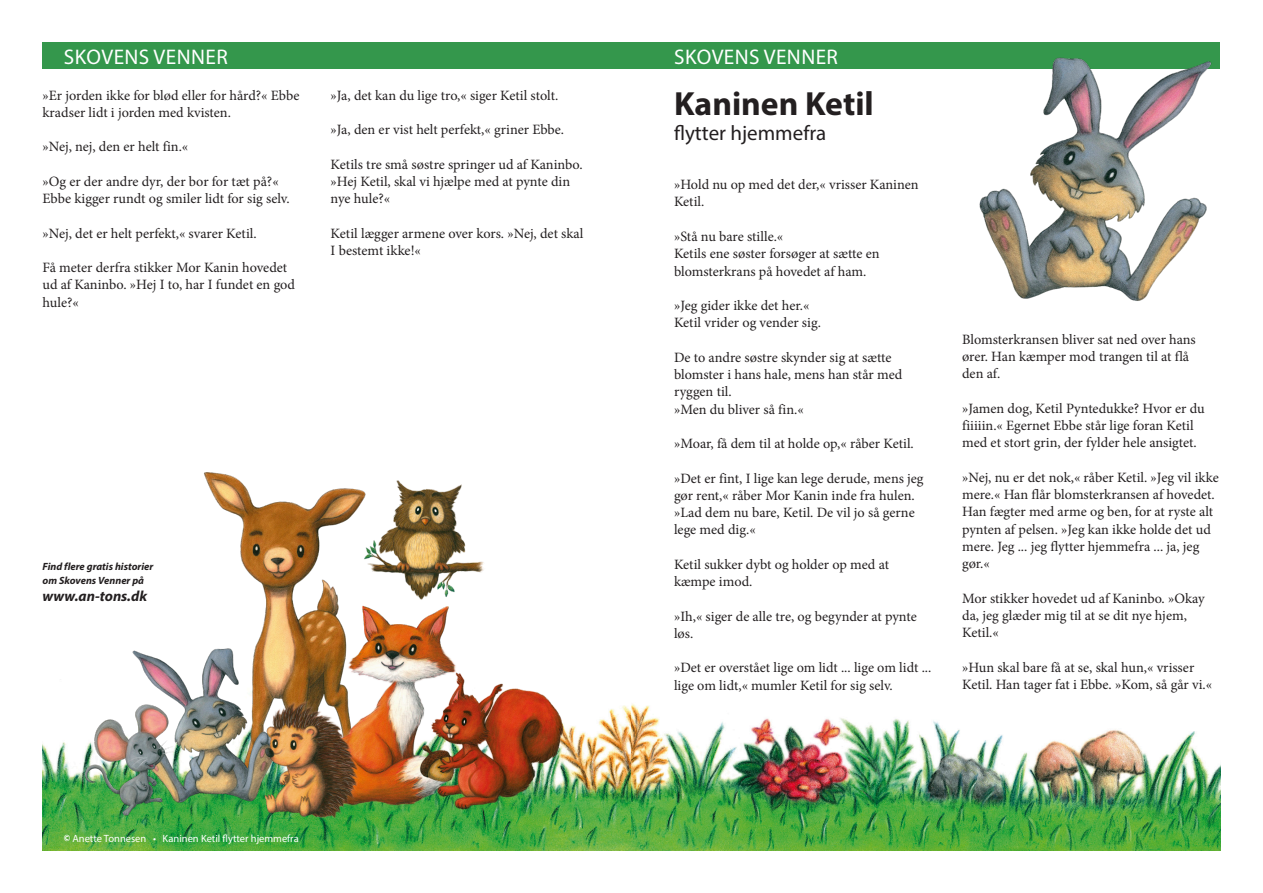
<style>
.page{position:relative;width:1263px;height:893px;background:#fff}
.page>*{position:absolute;margin:0;border:0;box-sizing:border-box;transform-origin:0 0}
.overskrift{font:700 33.6px "Myriad Pro";color:#231f20}
.serie-rubrik{font:21.15px "Myriad Pro";letter-spacing:.02em;color:#fff}
.underoverskrift{font:21px "Myriad Pro";color:#231f20}
.bundtekst{font:italic 700 14.7px "Myriad Pro";color:#231f20}
.brødtekst{font:14.25px/17.2px "Minion Pro";color:#231f20}
.serie-rubrik-2{font:10.5px "Myriad Pro";color:#fff}
.bundtekst-2{font:italic 700 10.5px/13.6px "Myriad Pro";color:#231f20}
.s1{font-family:"Berlin Sans FB"}
</style>
<div class="page">
<div style="left:43px;top:43px;width:1177px;height:26px;background:#34974c"></div>
<img style="left:43px;top:703px;width:1177px;height:148px">
<img style="left:54px;top:472px;width:535px;height:364px">
<img style="left:979px;top:57px;width:233px;height:244px">
<p class="serie-rubrik" style="left:64px;top:44px;width:165px">SKOVENS VENNER</p>
<p class="serie-rubrik" style="left:674px;top:44px;width:165px">SKOVENS VENNER</p>
<p class="overskrift" style="left:674px;top:81px;width:201px">Kaninen Ketil</p>
<p class="underoverskrift" style="left:674px;top:120px;width:154px">flytter hjemmefra</p>
<p class="brødtekst" style="left:674px;top:176px;width:246px">»Hold nu op med det der,« vrisser Kaninen<br>Ketil.</p>
<p class="brødtekst" style="left:674px;top:228px;width:111px">»Stå nu bare stille.«</p>
<p class="brødtekst" style="left:674px;top:245px;width:207px">Ketils ene søster forsøger at sætte en blomsterkrans på hovedet af ham.</p>
<p class="brødtekst" style="left:674px;top:297px;width:137px">»Jeg gider ikke det her.«</p>
<p class="brødtekst" style="left:674px;top:314px;width:148px">Ketil vrider og vender sig.</p>
<p class="brødtekst" style="left:674px;top:349px;width:230px">De to andre søstre skynder sig at sætte blomster i hans hale, mens han står med ryggen til.</p>
<p class="brødtekst" style="left:674px;top:400px;width:131px">»Men du bliver så fin.«</p>
<p class="brødtekst" style="left:674px;top:435px;width:241px">»Moar, få dem til at holde op,« råber Ketil.</p>
<p class="brødtekst" style="left:674px;top:469px;width:251px">»Det er fint, I lige kan lege derude, mens jeg gør rent,« råber Mor Kanin inde fra hulen. »Lad dem nu bare, Ketil. De vil jo så gerne lege med dig.«</p>
<p class="brødtekst" style="left:674px;top:556px;width:216px">Ketil sukker dybt og holder op med at kæmpe imod.</p>
<p class="brødtekst" style="left:674px;top:607px;width:244px">»Ih,« siger de alle tre, og begynder at pynte løs.</p>
<p class="brødtekst" style="left:674px;top:659px;width:259px">»Det er overstået lige om lidt ... lige om lidt ... lige om lidt,« mumler Ketil for sig selv.</p>
<p class="brødtekst" style="left:43px;top:87px;width:258px">»Er jorden ikke for blød eller for hård?« Ebbe kradser lidt i jorden med kvisten.</p>
<p class="brødtekst" style="left:43px;top:138px;width:147px">»Nej, nej, den er helt fin.«</p>
<p class="brødtekst" style="left:43px;top:173px;width:249px">»Og er der andre dyr, der bor for tæt på?«<br>Ebbe kigger rundt og smiler lidt for sig selv.</p>
<p class="brødtekst" style="left:43px;top:225px;width:216px">»Nej, det er helt perfekt,« svarer Ketil.</p>
<p class="brødtekst" style="left:43px;top:259px;width:254px">Få meter derfra stikker Mor Kanin hovedet ud af Kaninbo. »Hej I to, har I fundet en god hule?«</p>
<p class="brødtekst" style="left:331px;top:87px;width:229px">»Ja, det kan du lige tro,« siger Ketil stolt.</p>
<p class="brødtekst" style="left:331px;top:121px;width:235px">»Ja, den er vist helt perfekt,« griner Ebbe.</p>
<p class="brødtekst" style="left:331px;top:156px;width:254px">Ketils tre små søstre springer ud af Kaninbo. »Hej Ketil, skal vi hjælpe med at pynte din nye hule?«</p>
<p class="brødtekst" style="left:331px;top:225px;width:254px">Ketil lægger armene over kors. »Nej, det skal<br>I bestemt ikke!«</p>
<p class="bundtekst-2" style="left:43px;top:560px;width:112px">Find flere gratis historier om Skovens Venner på</p>
<p class="bundtekst" style="left:43px;top:586px;width:106px">www.an-tons.dk</p>
<p class="brødtekst" style="left:962px;top:331px;width:235px">Blomsterkransen bliver sat ned over hans ører. Han kæmper mod trangen til at flå den af.</p>
<p class="brødtekst" style="left:962px;top:400px;width:244px">»Jamen dog, Ketil Pyntedukke? Hvor er du fiiiiin.« Egernet Ebbe står lige foran Ketil med et stort grin, der fylder hele ansigtet.</p>
<p class="brødtekst" style="left:962px;top:469px;width:258px">»Nej, nu er det nok,« råber Ketil. »Jeg vil ikke mere.« Han flår blomsterkransen af hovedet.<br>Han fægter med arme og ben, for at ryste alt pynten af pelsen. »Jeg kan ikke holde det ud mere. Jeg ... jeg flytter hjemmefra ... ja, jeg gør.«</p>
<p class="brødtekst" style="left:962px;top:589px;width:244px">Mor stikker hovedet ud af Kaninbo. »Okay da, jeg glæder mig til at se dit nye hjem,<br>Ketil.«</p>
<p class="brødtekst" style="left:962px;top:658px;width:251px">»Hun skal bare få at se, skal hun,« vrisser<br>Ketil. Han tager fat i Ebbe. »Kom, så går vi.«</p>
<p class="serie-rubrik-2" style="left:64px;top:832px;width:236px"><span class="s1">©</span> Anette Tonnesen • Kaninen Ketil flytter hjemmefra</p>
</div>
